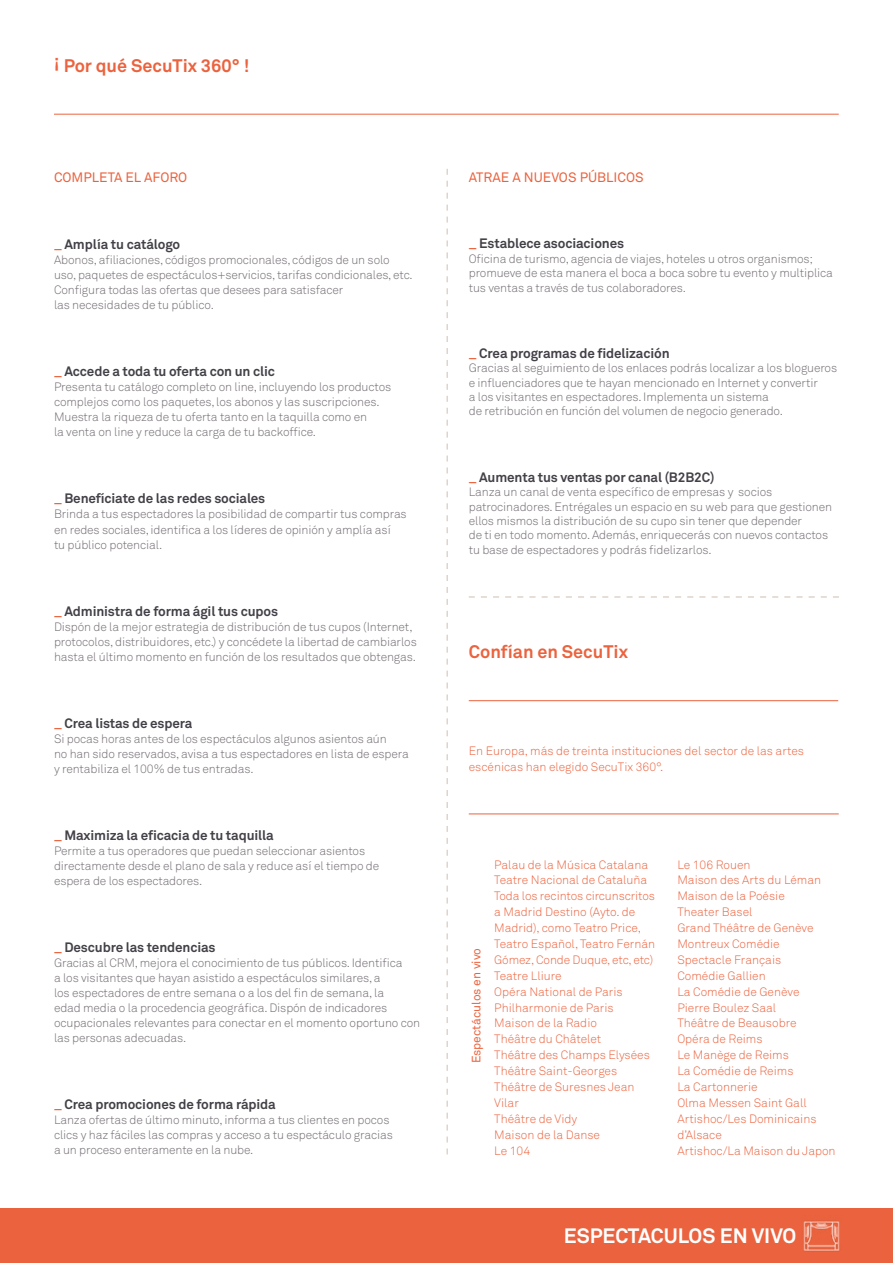
<style>
.page{position:relative;width:893px;height:1263px;background:#fff}
.page>*{position:absolute;margin:0;border:0;box-sizing:border-box;transform-origin:0 0}
.t1{font:700 20.55px "Akkurat";color:#fff}
.t2{font:700 18px "Akkurat";color:#eb633e}
.t3{font:700 13.5px "Akkurat";letter-spacing:-.01em;color:#434047}
.t4{font:13.5px "Akkurat";color:#eb633e}
.t5{font:300 12px/15px "Akkurat";letter-spacing:-.01em;color:#716b71}
.t6{font:300 12px/15.9px "Akkurat";color:#eb633e}
.t7{font:12px "Akkurat";color:#eb633e}
.s1{color:#eb633e}
</style>
<div class="page">
<div style="left:0;top:1209px;width:893px;height:54px;background:#eb633e"></div>
<hr style="left:54px;top:114px;width:785px;height:1px;background:#eb633e">
<svg style="left:469px;top:596px;width:370px;height:2px"></svg>
<svg style="left:446px;top:169px;width:2px;height:985px"></svg>
<hr style="left:469px;top:700px;width:369px;height:1px;background:#eb633e">
<hr style="left:469px;top:813px;width:370px;height:1px;background:#eb633e">
<img style="left:803px;top:1220px;width:37px;height:32px">
<h2 class="t2" style="left:54px;top:54px;width:197px">¡ Por qué SecuTix 360° !</h2>
<p class="t4" style="left:54px;top:169px;width:135px">COMPLETA EL AFORO</p>
<p class="t3" style="left:54px;top:236px;width:128px"><span class="s1">_</span> Amplía tu catálogo</p>
<p class="t5" style="left:54px;top:253px;width:360px">Abonos, afiliaciones, códigos promocionales, códigos de un solo uso, paquetes de espectáculos+servicios, tarifas condicionales, etc.<br>Configura todas las ofertas que desees para satisfacer<br>las necesidades de tu público.</p>
<p class="t3" style="left:54px;top:363px;width:223px"><span class="s1">_</span> Accede a toda tu oferta con un clic</p>
<p class="t5" style="left:54px;top:380px;width:339px">Presenta tu catálogo completo on line, incluyendo los productos complejos como los paquetes, los abonos y las suscripciones.<br>Muestra la riqueza de tu oferta tanto en la taquilla como en<br>la venta on line y reduce la carga de tu backoffice.</p>
<p class="t3" style="left:54px;top:490px;width:213px"><span class="s1">_</span> Benefíciate de las redes sociales</p>
<p class="t5" style="left:54px;top:507px;width:354px">Brinda a tus espectadores la posibilidad de compartir tus compras en redes sociales, identifica a los líderes de opinión y amplía así<br>tu público potencial.</p>
<p class="t3" style="left:54px;top:602px;width:226px"><span class="s1">_</span> Administra de forma ágil tus cupos</p>
<p class="t5" style="left:54px;top:619px;width:364px">Dispón de la mejor estrategia de distribución de tus cupos (Internet, protocolos, distribuidores, etc.) y concédete la libertad de cambiarlos hasta el último momento en función de los resultados que obtengas.</p>
<p class="t3" style="left:54px;top:714px;width:140px"><span class="s1">_</span> Crea listas de espera</p>
<p class="t5" style="left:54px;top:731px;width:356px">Si pocas horas antes de los espectáculos algunos asientos aún<br>no han sido reservados, avisa a tus espectadores en lista de espera y rentabiliza el 100% de tus entradas.</p>
<p class="t3" style="left:54px;top:826px;width:221px"><span class="s1">_</span> Maximiza la eficacia de tu taquilla</p>
<p class="t5" style="left:54px;top:843px;width:327px">Permite a tus operadores que puedan seleccionar asientos directamente desde el plano de sala y reduce así el tiempo de espera de los espectadores.</p>
<p class="t3" style="left:54px;top:939px;width:163px"><span class="s1">_</span> Descubre las tendencias</p>
<p class="t5" style="left:54px;top:955px;width:368px">Gracias al CRM, mejora el conocimiento de tus públicos. Identifica<br>a los visitantes que hayan asistido a espectáculos similares, a<br>los espectadores de entre semana o a los del fin de semana, la<br>edad media o la procedencia geográfica. Dispón de indicadores ocupacionales relevantes para conectar en el momento oportuno con las personas adecuadas.</p>
<p class="t3" style="left:54px;top:1096px;width:223px"><span class="s1">_</span> Crea promociones de forma rápida</p>
<p class="t5" style="left:54px;top:1113px;width:340px">Lanza ofertas de último minuto, informa a tus clientes en pocos clics y haz fáciles las compras y acceso a tu espectáculo gracias a un proceso enteramente en la nube.</p>
<p class="t4" style="left:469px;top:169px;width:176px">ATRAE A NUEVOS PÚBLICOS</p>
<p class="t3" style="left:469px;top:235px;width:157px"><span class="s1">_</span> Establece asociaciones</p>
<p class="t5" style="left:469px;top:252px;width:366px;line-height:14.4px">Oficina de turismo, agencia de viajes, hoteles u otros organismos; promueve de esta manera el boca a boca sobre tu evento y multiplica tus ventas a través de tus colaboradores.</p>
<p class="t3" style="left:469px;top:345px;width:202px"><span class="s1">_</span> Crea programas de fidelización</p>
<p class="t5" style="left:469px;top:361px;width:370px;line-height:14.4px">Gracias al seguimiento de los enlaces podrás localizar a los blogueros e influenciadores que te hayan mencionado en Internet y convertir<br>a los visitantes en espectadores. Implementa un sistema<br>de retribución en función del volumen de negocio generado.</p>
<p class="t3" style="left:469px;top:468px;width:247px"><span class="s1">_</span> Aumenta tus ventas por canal (B2B2C)</p>
<p class="t5" style="left:469px;top:485px;width:365px;line-height:14.4px">Lanza un canal de venta específico de empresas y socios patrocinadores. Entrégales un espacio en su web para que gestionen ellos mismos la distribución de su cupo sin tener que depender<br>de ti en todo momento. Además, enriquecerás con nuevos contactos tu base de espectadores y podrás fidelizarlos.</p>
<h2 class="t2" style="left:469px;top:640px;width:161px">Confían en SecuTix</h2>
<p class="t6" style="left:469px;top:743px;width:337px">En Europa, más de treinta instituciones del sector de las artes escénicas han elegido SecuTix 360°.</p>
<p class="t7" style="left:469px;top:1063px;width:117px;rotate:-90deg">Espectáculos en vivo</p>
<p class="t6" style="left:494px;top:857px;width:162px">Palau de la Música Catalana<br>Teatre Nacional de Cataluña<br>Toda los recintos circunscritos a Madrid Destino (Ayto. de<br>Madrid), como Teatro Price,<br>Teatro Español, Teatro Fernán<br>Gómez, Conde Duque, etc, etc)<br>Teatre Lliure<br>Opéra National de Paris<br>Philharmonie de Paris<br>Maison de la Radio<br>Théâtre du Châtelet<br>Théâtre des Champs Elysées<br>Théâtre Saint-Georges<br>Théâtre de Suresnes Jean<br>Vilar<br>Théâtre de Vidy<br>Maison de la Danse<br>Le 104</p>
<p class="t6" style="left:677px;top:857px;width:160px">Le 106 Rouen<br>Maison des Arts du Léman<br>Maison de la Poésie<br>Theater Basel<br>Grand Théâtre de Genève<br>Montreux Comédie<br>Spectacle Français<br>Comédie Gallien<br>La Comédie de Genève<br>Pierre Boulez Saal<br>Théâtre de Beausobre<br>Opéra de Reims<br>Le Manège de Reims<br>La Comédie de Reims<br>La Cartonnerie<br>Olma Messen Saint Gall<br>Artishoc/Les Dominicains d’Alsace<br>Artishoc/La Maison du Japon</p>
<h1 class="t1" style="left:564px;top:1223px;width:234px">ESPECTACULOS EN VIVO</h1>
</div>
